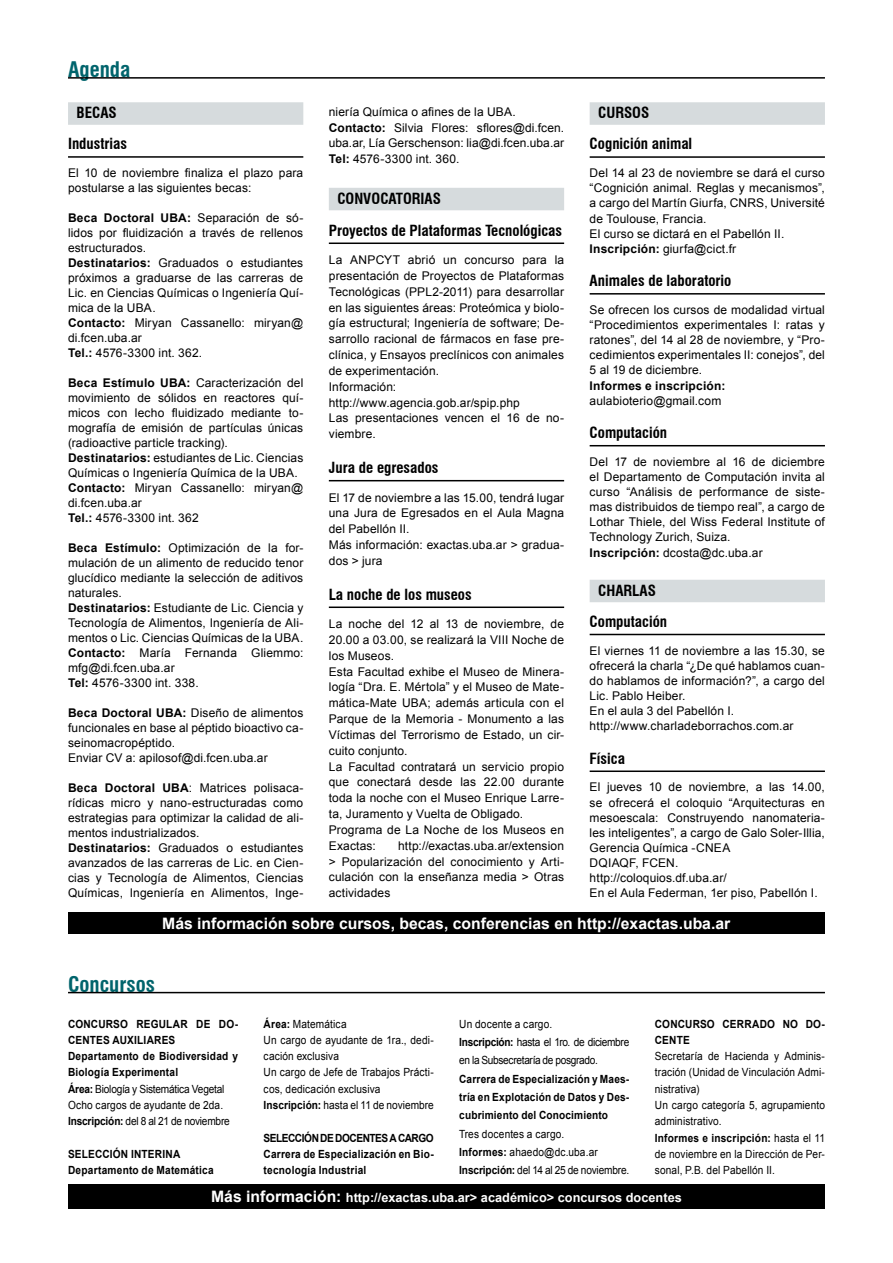
<style>
.page{position:relative;width:893px;height:1263px;background:#fff}
.page>*{position:absolute;margin:0;border:0;box-sizing:border-box;transform-origin:0 0}
.t1{font:700 condensed 21px "Swiss 721 BT";color:#00646c}
.t2{font:700 15.75px "Arial";color:#fff}
.t3{font:700 condensed 15px/30.9px "Swiss 721 BT";color:#000;text-align:center}
.t4{font:700 12.75px "Arial";color:#fff}
.t5{font:12px/15px "Arial";letter-spacing:.01em;color:#000}
.t6{font:700 12px "Arial";letter-spacing:.02em;color:#000}
.t7{font:11.25px/16.4px "Arial";letter-spacing:.01em;color:#000;scale:.9 1}
.t8{font:700 11.25px/16.4px "Arial";letter-spacing:.02em;color:#000;scale:.9 1}
.t9{font:11.25px/18.3px "Arial";letter-spacing:-.03em;color:#000;scale:.9 1}
.s1{font-weight:700}
.s2{font-weight:400}
.s3{font-size:15.75px}
</style>
<div class="page">
<hr style="left:68px;top:77px;width:757px;height:2px;background:#000">
<div style="left:68px;top:912px;width:757px;height:22px;background:#000"></div>
<div style="left:68px;top:1184px;width:757px;height:25px;background:#000"></div>
<hr style="left:68px;top:992px;width:757px;height:1px;background:#000">
<div style="left:68px;top:102px;width:235px;height:23px;background:#d6dbdd"></div>
<hr style="left:68px;top:156px;width:235px;height:2px;background:#000">
<div style="left:329px;top:188px;width:235px;height:22px;background:#d6dbdd"></div>
<hr style="left:329px;top:242px;width:235px;height:2px;background:#000">
<hr style="left:329px;top:480px;width:235px;height:1px;background:#000">
<hr style="left:329px;top:606px;width:235px;height:2px;background:#000">
<div style="left:590px;top:102px;width:235px;height:23px;background:#d6dbdd"></div>
<hr style="left:590px;top:156px;width:235px;height:2px;background:#000">
<hr style="left:590px;top:293px;width:235px;height:2px;background:#000">
<hr style="left:590px;top:445px;width:235px;height:1px;background:#000">
<div style="left:590px;top:580px;width:235px;height:22px;background:#d6dbdd"></div>
<hr style="left:590px;top:634px;width:235px;height:1px;background:#000">
<hr style="left:590px;top:770px;width:235px;height:2px;background:#000">
<h1 class="t1" style="left:68px;top:57px;width:64px">Agenda</h1>
<p class="t3" style="left:68px;top:98px;width:61px">BECAS<br>Industrias</p>
<p class="t5" style="left:68px;top:165px;width:237px">El 10 de noviembre finaliza el plazo para postularse a las siguientes becas:</p>
<p class="t5" style="left:68px;top:210px;width:237px"><span class="s1">Beca Doctoral UBA:</span> Separación de só&shy;lidos por fluidización a través de rellenos estructurados.<br><span class="s1">Destinatarios:</span> Graduados o estudiantes próximos a graduarse de las carreras de<br>Lic. en Ciencias Químicas o Ingeniería Quí&shy;mica de la UBA.<br><span class="s1">Contacto:</span> Miryan Cassanello: miryan@ di.fcen.uba.ar<br><span class="s1">Tel.:</span> 4576-3300 int. 362.</p>
<p class="t5" style="left:68px;top:375px;width:237px"><span class="s1">Beca Estímulo UBA:</span> Caracterización del movimiento de sólidos en reactores quí&shy;micos con lecho fluidizado mediante to&shy;mografía de emisión de partículas únicas (radioactive particle tracking).<br><span class="s1">Destinatarios:</span> estudiantes de Lic. Ciencias Químicas o Ingeniería Química de la UBA.<br><span class="s1">Contacto:</span> Miryan Cassanello: miryan@ di.fcen.uba.ar<br><span class="s1">Tel.:</span> 4576-3300 int. 362</p>
<p class="t5" style="left:68px;top:540px;width:237px"><span class="s1">Beca Estímulo:</span> Optimización de la for&shy;mulación de un alimento de reducido tenor glucídico mediante la selección de aditivos naturales.<br><span class="s1">Destinatarios:</span> Estudiante de Lic. Ciencia y Tecnología de Alimentos, Ingeniería de Ali&shy;mentos o Lic. Ciencias Químicas de la UBA.<br><span class="s1">Contacto:</span> María Fernanda Gliemmo: mfg@di.fcen.uba.ar<br><span class="s1">Tel:</span> 4576-3300 int. 338.</p>
<p class="t5" style="left:68px;top:705px;width:237px"><span class="s1">Beca Doctoral UBA:</span> Diseño de alimentos funcionales en base al péptido bioactivo ca&shy;seinomacropéptido.<br>Enviar CV a: apilosof@di.fcen.uba.ar</p>
<p class="t5" style="left:68px;top:780px;width:237px"><span class="s1">Beca Doctoral UBA</span>: Matrices polisaca&shy;rídicas micro y nano-estructuradas como estrategias para optimizar la calidad de ali&shy;mentos industrializados.<br><span class="s1">Destinatarios:</span> Graduados o estudiantes avanzados de las carreras de Lic. en Cien&shy;cias y Tecnología de Alimentos, Ciencias Químicas, Ingeniería en Alimentos, Inge-</p>
<p class="t5" style="left:329px;top:104px;width:237px;line-height:15.9px">niería Química o afines de la UBA.<br><span class="s1">Contacto:</span> Silvia Flores: sflores@di.fcen. uba.ar, Lía Gerschenson: lia@di.fcen.uba.ar <span class="s1">Tel:</span> 4576-3300 int. 360.</p>
<p class="t3" style="left:329px;top:183px;width:235px;line-height:31.7px;text-align:left;text-indent:9px">CONVOCATORIAS<br>Proyectos de Plataformas Tecnológicas</p>
<p class="t5" style="left:329px;top:252px;width:237px;line-height:15.9px">La ANPCYT abrió un concurso para la presentación de Proyectos de Plataformas Tecnológicas (PPL2-2011) para desarrollar en las siguientes áreas: Proteómica y biolo&shy;gía estructural; Ingeniería de software; De&shy;sarrollo racional de fármacos en fase pre&shy;clínica, y Ensayos preclínicos con animales de experimentación.<br>Información: http://www.agencia.gob.ar/spip.php<br>Las presentaciones vencen el 16 de no&shy;viembre.</p>
<p class="t3" style="left:329px;top:452px;width:111px">Jura de egresados</p>
<p class="t5" style="left:329px;top:489px;width:237px;line-height:15.9px">El 17 de noviembre a las 15.00, tendrá lugar una Jura de Egresados en el Aula Magna del Pabellón II.<br>Más información: exactas.uba.ar &gt; gradua&shy;dos &gt; jura</p>
<p class="t3" style="left:329px;top:579px;width:144px">La noche de los museos</p>
<p class="t5" style="left:329px;top:616px;width:237px;line-height:15.9px">La noche del 12 al 13 de noviembre, de 20.00 a 03.00, se realizará la VIII Noche de los Museos.<br>Esta Facultad exhibe el Museo de Minera&shy;logía “Dra. E. Mértola” y el Museo de Mate&shy;mática-Mate UBA; además articula con el Parque de la Memoria - Monumento a las Víctimas del Terrorismo de Estado, un cir&shy;cuito conjunto.<br>La Facultad contratará un servicio propio que conectará desde las 22.00 durante toda la noche con el Museo Enrique Larre&shy;ta, Juramento y Vuelta de Obligado.<br>Programa de La Noche de los Museos en Exactas:</p>
<p class="t5" style="left:329px;top:838px;width:237px;line-height:15.9px;text-align:justify;text-indent:69px">http://exactas.uba.ar/extension &gt; Popularización del conocimiento y Arti&shy;culación con la enseñanza media &gt; Otras actividades</p>
<p class="t3" style="left:590px;top:98px;width:104px;text-align:left;text-indent:9px">CURSOS<br>Cognición animal</p>
<p class="t5" style="left:590px;top:166px;width:237px">Del 14 al 23 de noviembre se dará el curso “Cognición animal. Reglas y mecanismos”, a cargo del Martín Giurfa, CNRS, Université de Toulouse, Francia.<br>El curso se dictará en el Pabellón II.<br><span class="s1">Inscripción:</span> giurfa@cict.fr</p>
<p class="t3" style="left:590px;top:265px;width:143px">Animales de laboratorio</p>
<p class="t5" style="left:590px;top:302px;width:237px;text-align:justify">Se ofrecen los cursos de modalidad virtual “Procedimientos experimentales I: ratas y ratones”, del 14 al 28 de noviembre, y “Pro&shy;cedimientos experimentales II: conejos”, del 5 al 19 de diciembre.</p>
<p class="t6" style="left:590px;top:377px;width:137px">Informes e inscripción:</p>
<p class="t5" style="left:590px;top:393px;width:133px">aulabioterio@gmail.com</p>
<p class="t3" style="left:590px;top:417px;width:79px">Computación</p>
<p class="t5" style="left:590px;top:454px;width:237px">Del 17 de noviembre al 16 de diciembre el Departamento de Computación invita al curso “Análisis de performance de siste&shy;mas distribuidos de tiempo real”, a cargo de Lothar Thiele, del Wiss Federal Institute of Technology Zurich, Suiza.<br><span class="s1">Inscripción:</span> dcosta@dc.uba.ar</p>
<p class="t3" style="left:590px;top:575px;width:79px">CHARLAS<br>Computación</p>
<p class="t5" style="left:590px;top:643px;width:237px">El viernes 11 de noviembre a las 15.30, se ofrecerá la charla “¿De qué hablamos cuan&shy;do hablamos de información?”, a cargo del Lic. Pablo Heiber.<br>En el aula 3 del Pabellón I. http://www.charladeborrachos.com.ar</p>
<p class="t3" style="left:590px;top:743px;width:37px">Física</p>
<p class="t5" style="left:590px;top:780px;width:237px">El jueves 10 de noviembre, a las 14.00, se ofrecerá el coloquio “Arquitecturas en mesoescala: Construyendo nanomateria&shy;les inteligentes”, a cargo de Galo Soler-Illia, Gerencia Química -CNEA<br>DQIAQF, FCEN.<br>http://coloquios.df.uba.ar/<br>En el Aula Federman, 1er piso, Pabellón I.</p>
<h2 class="t2" style="left:162px;top:913px;width:570px">Más información sobre cursos, becas, conferencias en http://exactas.uba.ar</h2>
<h1 class="t1" style="left:68px;top:972px;width:89px">Concursos</h1>
<p class="t8" style="left:68px;top:1016px;width:190px">CONCURSO REGULAR DE DO-<br>CENTES AUXILIARES<br>Departamento de Biodiversidad y<br>Biología Experimental<br>Área: <span class="s2">Biología y Sistemática Vegetal<br>Ocho cargos de ayudante de 2da.<br></span>Inscripción: <span class="s2">del 8 al 21 de noviembre</span></p>
<p class="t8" style="left:68px;top:1146px;width:163px">SELECCIÓN INTERINA<br>Departamento de Matemática</p>
<p class="t7" style="left:264px;top:1015px;width:190px"><span class="s1">Área:</span> Matemática<br>Un cargo de ayudante de 1ra., dedi&shy;cación exclusiva<br>Un cargo de Jefe de Trabajos Prácti&shy;cos, dedicación exclusiva<br><span class="s1">Inscripción:</span> hasta el 11 de noviembre</p>
<p class="t8" style="left:264px;top:1130px;width:190px;text-align:justify">SELECCIÓN DE DOCENTES A CARGO Carrera de Especialización en Bio&shy;tecnología Industrial</p>
<p class="t9" style="left:459px;top:1014px;width:190px">Un docente a cargo.<br><span class="s1">Inscripción:</span> hasta el 1ro. de diciembre en la Subsecretaría de posgrado.</p>
<p class="t8" style="left:459px;top:1070px;width:190px;line-height:18.3px;text-align:justify">Carrera de Especialización y Maes&shy;tría en Explotación de Datos y Des&shy;cubrimiento del Conocimiento</p>
<p class="t7" style="left:459px;top:1124px;width:190px;line-height:18.3px">Tres docentes a cargo.<br><span class="s1">Informes:</span> ahaedo@dc.uba.ar<br><span class="s1">Inscripción:</span> del 14 al 25 de noviembre.</p>
<p class="t8" style="left:655px;top:1016px;width:190px">CONCURSO CERRADO NO DO-<br>CENTE</p>
<p class="t7" style="left:655px;top:1048px;width:190px">Secretaría de Hacienda y Adminis&shy;tración (Unidad de Vinculación Admi&shy;nistrativa)<br>Un cargo categoría 5, agrupamiento administrativo.<br><span class="s1">Informes e inscripción:</span> hasta el 11 de noviembre en la Dirección de Per&shy;sonal, P.B. del Pabellón II.</p>
<p class="t4" style="left:211px;top:1189px;width:472px"><span class="s3">Más información:</span> http://exactas.uba.ar&gt; académico&gt; concursos docentes</p>
</div>
